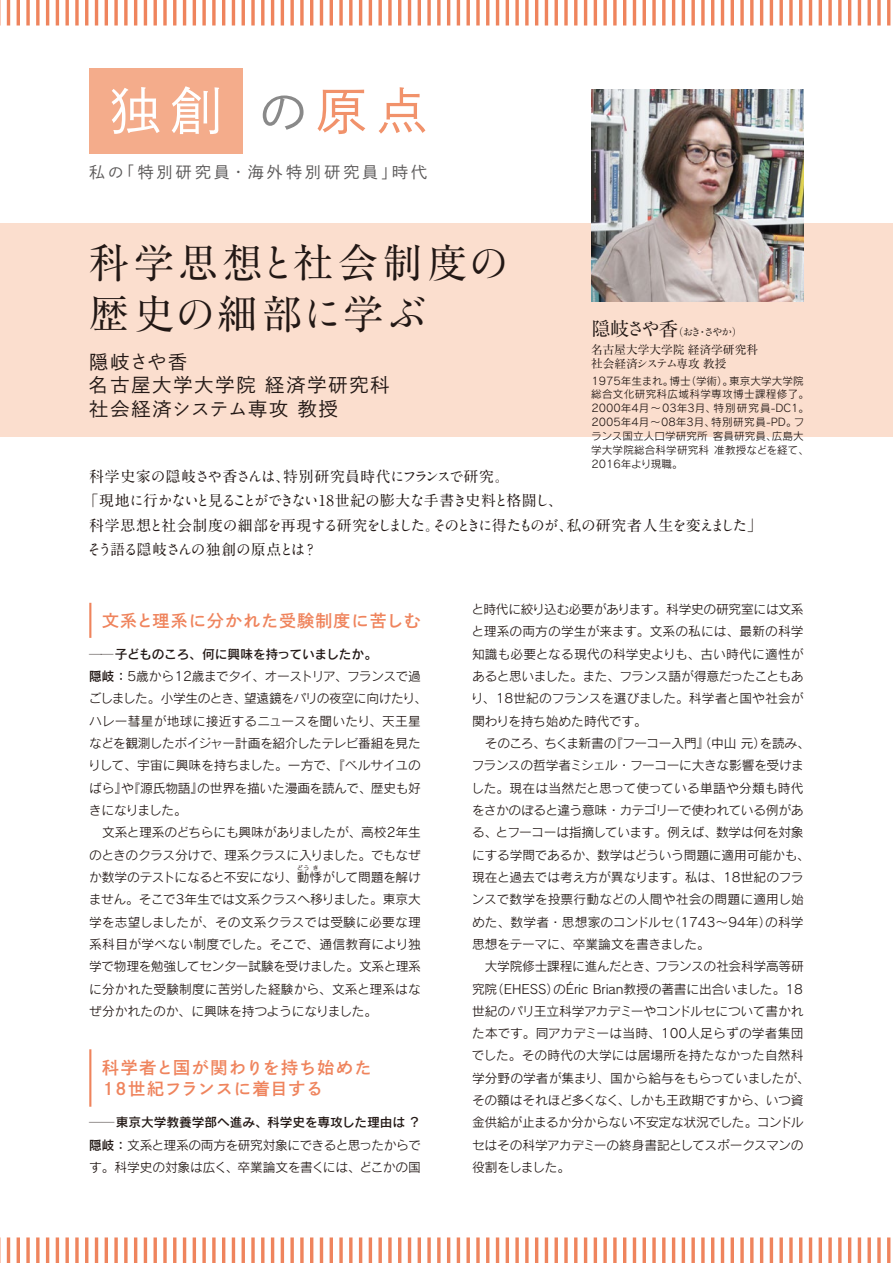
<style>
.page{position:relative;width:893px;height:1263px;background:#fff}
.page>*{position:absolute;margin:0;border:0;box-sizing:border-box;transform-origin:0 0}
.t1{font:51px "Shuei Go Gin Std L";color:#f1926b}
.t2{font:51px "Shuei Go Gin Std L";color:#fff}
.t3{font:40.35px/51px "Ryumin Pr 6";letter-spacing:.1em;color:#221815}
.t4{font:19.2px/23.4px "Shuei Go Gin Std L";letter-spacing:.1em;color:#221815}
.t5{font:16.95px/21.3px "Shuei Go Gin Std B";letter-spacing:.065em;color:#ef845d}
.t6{font:15.9px "Shuei Go Gin Std L";letter-spacing:.2em;color:#595757}
.t7{font:700 14.85px "A1 Mincho Std";letter-spacing:-.075em;color:#221815}
.t8{font:700 14.85px "A1 Mincho Std";letter-spacing:-.01em;color:#221815}
.t9{font:700 14.85px "A1 Mincho Std";letter-spacing:-.105em;color:#221815}
.t10{font:12.75px/22.4px "Rodin Pro M";letter-spacing:-.015em;color:#221815}
.t11{font:12.75px "Rodin Pro DB";letter-spacing:-.01em;color:#221815}
.t12{font:12.75px "Rodin Pro DB";letter-spacing:-.03em;color:#221815}
.t13{font:11.7px/13.8px "Ryumin Pr 6";color:#221815}
.t14{font:10.65px/13.8px "Rodin Pro M";letter-spacing:.005em;color:#221815}
.t15{font:10.65px "Ryumin Std Regular KO";color:#221815}
.t16{font:5.85px "Rodin Pro M";color:#221815}
.s1{color:#898989}
.s2{font-family:"Ryumin Std Regular KO"}
.s3{font-family:"Ryumin Pr 6";font-size:19.2px}
.s4{font-size:19.2px}
.s5{font-family:"Ryumin Pr 6"}
.s6{font-family:"Rodin Pro DB"}
</style>
<div class="page">
<div style="left:0;top:223px;width:893px;height:214px;background:#fbdece"></div>
<svg style="left:0;top:0;width:891px;height:26px"></svg>
<svg style="left:0;top:1237px;width:891px;height:26px"></svg>
<div style="left:89px;top:68px;width:153px;height:85px;background:#f4ac8b"></div>
<img style="left:591px;top:89px;width:213px;height:213px">
<hr style="left:89px;top:603px;width:2px;height:35px;background:#ef845d">
<hr style="left:89px;top:1049px;width:2px;height:58px;background:#ef845d">
<h1 class="t2" style="left:110px;top:77px;width:114px">独創</h1>
<p class="t6" style="left:89px;top:161px;width:339px">私の「特別研究員・海外特別研究員」時代</p>
<h1 class="t1" style="left:257px;top:77px;width:171px"><span class="s1">の</span>原点</h1>
<h2 class="t3" style="left:89px;top:235px;width:421px">科学思想<span class="s2">と</span>社会制度<span class="s2">の</span>歴史<span class="s2">の</span>細部<span class="s2">に</span>学<span class="s2">ぶ</span></h2>
<h3 class="t4" style="left:89px;top:350px;width:302px">隠岐さや香<br>名古屋大学大学院 経済学研究科社会経済システム専攻 教授</h3>
<p class="t15" style="left:591px;top:324px;width:153px"><span class="s3">隠岐</span><span class="s4">さや</span><span class="s3">香</span><span class="s5">（</span>おき<span class="s5">・</span>さやか<span class="s5">）</span></p>
<p class="t13" style="left:591px;top:342px;width:168px">名古屋大学大学院経済学研究科社会経済<span class="s2">システム</span>専攻教授</p>
<p class="t14" style="left:591px;top:373px;width:219px">1975年生まれ。博士（学術）。東京大学大学院総合文化研究科広域科学専攻博士課程修了。<br>2000年4月～ 03年3月、特別研究員-DC1。<br>2005年4月～ 08年3月、特別研究員-PD。フランス国立人口学研究所 客員研究員、広島大学大学院総合科学研究科 准教授などを経て、<br>2016年より現職。</p>
<p class="t8" style="left:89px;top:464px;width:422px">科学史家の隠岐さや香さんは、特別研究員時代にフランスで研究。</p>
<p class="t7" style="left:84px;top:489px;width:481px">「現地に行かないと見ることができない18世紀の膨大な手書き史料と格闘し、</p>
<p class="t7" style="left:89px;top:513px;width:674px">科学思想と社会制度の細部を再現する研究をしました。そのときに得たものが、私の研究者人生を変えました」</p>
<p class="t9" style="left:87px;top:538px;width:232px">そう語る隠岐さんの独創の原点とは？</p>
<h3 class="t5" style="left:102px;top:610px;width:320px">文系と理系に分かれた受験制度に苦しむ</h3>
<p class="t12" style="left:89px;top:645px;width:289px">──子どものころ、何に興味を持っていましたか。</p>
<p class="t10" style="left:88px;top:664px;width:341px"><span class="s6">隠岐：</span>5歳から12歳までタイ、オーストリア、フランスで過ごしました。小学生のとき、望遠鏡をパリの夜空に向けたり、ハレー彗星が地球に接近するニュースを聞いたり、天王星などを観測したボイジャー計画を紹介したテレビ番組を見たりして、宇宙に興味を持ちました。一方で、『ベルサイユのばら』や『源氏物語』の世界を描いた漫画を読んで、歴史も好きになりました。<br>　文系と理系のどちらにも興味がありましたが、高校2年生のときのクラス分けで、理系クラスに入りました。でもなぜか数学のテストになると不安になり、動悸がして問題を解け</p>
<p class="t16" style="left:297px;top:864px;width:14px">どう</p>
<p class="t16" style="left:313px;top:864px;width:7px">き</p>
<p class="t10" style="left:89px;top:888px;width:334px;text-align:justify">ません。そこで3年生では文系クラスへ移りました。東京大学を志望しましたが、その文系クラスでは受験に必要な理系科目が学べない制度でした。そこで、通信教育により独学で物理を勉強してセンター試験を受けました。文系と理系に分かれた受験制度に苦労した経験から、文系と理系はなぜ分かれたのか、に興味を持つようになりました。</p>
<h3 class="t5" style="left:102px;top:1057px;width:271px">科学者と国が関わりを持ち始めた<br>18世紀フランスに着目する</h3>
<p class="t11" style="left:89px;top:1114px;width:333px">──東京大学教養学部へ進み、科学史を専攻した理由は？</p>
<p class="t10" style="left:89px;top:1133px;width:334px"><span class="s6">隠岐：</span>文系と理系の両方を研究対象にできると思ったからです。科学史の対象は広く、卒業論文を書くには、どこかの国</p>
<p class="t10" style="left:471px;top:597px;width:341px">と時代に絞り込む必要があります。科学史の研究室には文系と理系の両方の学生が来ます。文系の私には、最新の科学知識も必要となる現代の科学史よりも、古い時代に適性があると思いました。また、フランス語が得意だったこともあり、18世紀のフランスを選びました。科学者と国や社会が関わりを持ち始めた時代です。<br>　そのころ、ちくま新書の『フーコー入門』（中山 元）を読み、フランスの哲学者ミシェル・フーコーに大きな影響を受けました。現在は当然だと思って使っている単語や分類も時代をさかのぼると違う意味・カテゴリーで使われている例がある、とフーコーは指摘しています。例えば、数学は何を対象にする学問であるか、数学はどういう問題に適用可能かも、現在と過去では考え方が異なります。私は、18世紀のフランスで数学を投票行動などの人間や社会の問題に適用し始めた、数学者・思想家のコンドルセ（1743〜94年）の科学思想をテーマに、卒業論文を書きました。<br>　大学院修士課程に進んだとき、フランスの社会科学高等研究院（EHESS）のÉric Brian教授の著書に出合いました。18世紀のパリ王立科学アカデミーやコンドルセについて書かれた本です。同アカデミーは当時、100人足らずの学者集団でした。その時代の大学には居場所を持たなかった自然科学分野の学者が集まり、国から給与をもらっていましたが、その額はそれほど多くなく、しかも王政期ですから、いつ資金供給が止まるか分からない不安定な状況でした。コンドルセはその科学アカデミーの終身書記としてスポークスマンの役割をしました。</p>
</div>
